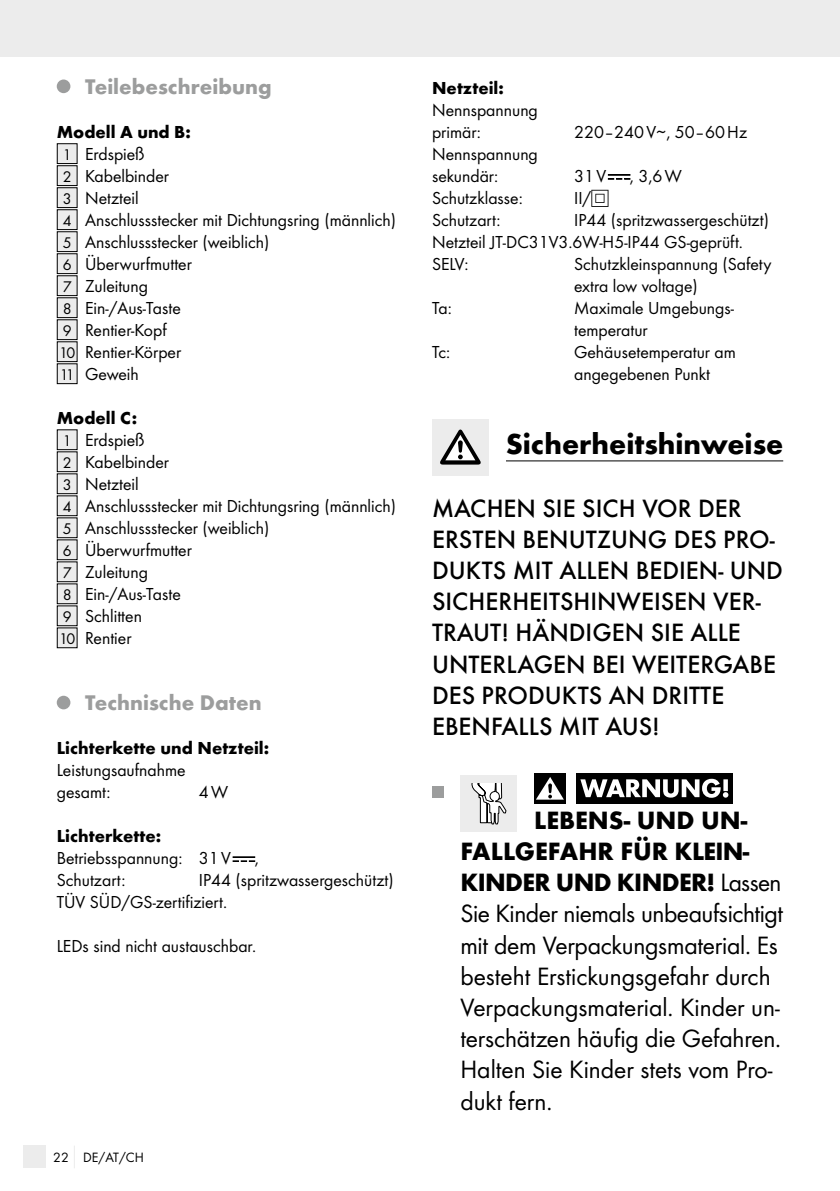
<style>
.page{position:relative;width:840px;height:1191px;background:#fff}
.page>*{position:absolute;margin:0;border:0;box-sizing:border-box;transform-origin:0 0}
.t1{font:700 30px "Futura";color:#000}
.t2{font:26px/31.2px "Futura Boo";letter-spacing:-.005em;color:#000}
.t3{font:500 26px/31.2px "Futura";color:#000}
.t4{font:700 26px/31.2px "Futura";letter-spacing:-.025em;color:#000}
.t5{font:700 22px "Futura";color:#9c9d9d}
.t6{font:18px/22px "Futura Boo";color:#000}
.t7{font:700 18px "Futura";color:#000}
.t8{font:14px "Futura Boo";color:#000}
.s1{font-size:16px}
.s2{font-family:"Futura Boo";font-weight:400}
</style>
<div class="page">
<div style="left:0;top:0;width:839px;height:57px;background:#ececec"></div>
<div style="left:23px;top:1145px;width:22px;height:23px;background:#ececec"></div>
<svg style="left:74px;top:1146px;width:1px;height:22px"></svg>
<div style="left:57px;top:79px;width:13px;height:14px;background:#9c9d9d;border-radius:50%"></div>
<div style="left:57px;top:144px;width:20px;height:20px;background:#ececec"></div>
<div style="left:57px;top:143px;width:21px;height:21px;border:1px solid #000"></div>
<div style="left:57px;top:166px;width:20px;height:20px;background:#ececec"></div>
<div style="left:57px;top:165px;width:21px;height:21px;border:1px solid #000"></div>
<div style="left:57px;top:188px;width:20px;height:20px;background:#ececec"></div>
<div style="left:57px;top:187px;width:21px;height:21px;border:1px solid #000"></div>
<div style="left:57px;top:210px;width:20px;height:20px;background:#ececec"></div>
<div style="left:57px;top:209px;width:21px;height:21px;border:1px solid #000"></div>
<div style="left:57px;top:232px;width:20px;height:20px;background:#ececec"></div>
<div style="left:57px;top:231px;width:21px;height:21px;border:1px solid #000"></div>
<div style="left:57px;top:254px;width:20px;height:20px;background:#ececec"></div>
<div style="left:57px;top:253px;width:21px;height:21px;border:1px solid #000"></div>
<div style="left:57px;top:276px;width:20px;height:20px;background:#ececec"></div>
<div style="left:57px;top:275px;width:21px;height:21px;border:1px solid #000"></div>
<div style="left:57px;top:298px;width:20px;height:20px;background:#ececec"></div>
<div style="left:57px;top:297px;width:21px;height:21px;border:1px solid #000"></div>
<div style="left:57px;top:320px;width:20px;height:20px;background:#ececec"></div>
<div style="left:57px;top:319px;width:21px;height:21px;border:1px solid #000"></div>
<div style="left:57px;top:342px;width:20px;height:20px;background:#ececec"></div>
<div style="left:57px;top:341px;width:21px;height:21px;border:1px solid #000"></div>
<div style="left:57px;top:364px;width:20px;height:20px;background:#ececec"></div>
<div style="left:57px;top:363px;width:21px;height:21px;border:1px solid #000"></div>
<div style="left:57px;top:430px;width:20px;height:20px;background:#ececec"></div>
<div style="left:57px;top:429px;width:21px;height:21px;border:1px solid #000"></div>
<div style="left:57px;top:452px;width:20px;height:20px;background:#ececec"></div>
<div style="left:57px;top:451px;width:21px;height:21px;border:1px solid #000"></div>
<div style="left:57px;top:474px;width:20px;height:20px;background:#ececec"></div>
<div style="left:57px;top:473px;width:21px;height:21px;border:1px solid #000"></div>
<div style="left:57px;top:496px;width:20px;height:20px;background:#ececec"></div>
<div style="left:57px;top:495px;width:21px;height:21px;border:1px solid #000"></div>
<div style="left:57px;top:518px;width:20px;height:20px;background:#ececec"></div>
<div style="left:57px;top:517px;width:21px;height:21px;border:1px solid #000"></div>
<div style="left:57px;top:540px;width:20px;height:20px;background:#ececec"></div>
<div style="left:57px;top:539px;width:21px;height:21px;border:1px solid #000"></div>
<div style="left:57px;top:562px;width:20px;height:20px;background:#ececec"></div>
<div style="left:57px;top:561px;width:21px;height:21px;border:1px solid #000"></div>
<div style="left:57px;top:584px;width:20px;height:20px;background:#ececec"></div>
<div style="left:57px;top:583px;width:21px;height:21px;border:1px solid #000"></div>
<div style="left:57px;top:606px;width:20px;height:20px;background:#ececec"></div>
<div style="left:57px;top:605px;width:21px;height:21px;border:1px solid #000"></div>
<div style="left:57px;top:628px;width:20px;height:20px;background:#ececec"></div>
<div style="left:57px;top:627px;width:21px;height:21px;border:1px solid #000"></div>
<div style="left:57px;top:695px;width:13px;height:14px;background:#9c9d9d;border-radius:50%"></div>
<svg style="left:233px;top:857px;width:21px;height:5px"></svg>
<hr style="left:432px;top:460px;width:350px;height:1px;background:#000">
<svg style="left:608px;top:175px;width:21px;height:5px"></svg>
<svg style="left:591px;top:190px;width:17px;height:17px"></svg>
<div style="left:488px;top:419px;width:17px;height:56px;background:#fff"></div>
<div style="left:432px;top:419px;width:56px;height:56px;background:#ececec"></div>
<svg style="left:440px;top:429px;width:40px;height:35px"></svg>
<div style="left:432px;top:786px;width:11px;height:11px;background:#9c9d9d"></div>
<div style="left:460px;top:775px;width:57px;height:57px;background:#ececec"></div>
<svg style="left:471px;top:783px;width:35px;height:41px"></svg>
<div style="left:575px;top:773px;width:157px;height:30px;background:#000"></div>
<div style="left:534px;top:773px;width:32px;height:30px;background:#000"></div>
<svg style="left:536px;top:777px;width:27px;height:22px"></svg>
<svg style="left:580px;top:778px;width:148px;height:20px"></svg>
<p class="t5" style="left:85px;top:73px;width:188px">Teilebeschreibung</p>
<p class="t7" style="left:57px;top:121px;width:135px">Modell A und B:</p>
<p class="t6" style="left:59px;top:143px;width:338px"><span class="s1">1</span> Erdspieß<br><span class="s1">2</span> Kabelbinder<br><span class="s1">3</span> Netzteil<br><span class="s1">4</span> Anschlussstecker mit Dichtungsring (männlich)<br><span class="s1">5</span> Anschlussstecker (weiblich)<br><span class="s1">6</span> Überwurfmutter<br><span class="s1">7</span> Zuleitung<br><span class="s1">8</span> Ein-/Aus-Taste<br><span class="s1">9</span> Rentier-Kopf<br><span class="s1">10</span> Rentier-Körper<br><span class="s1">11</span> Geweih</p>
<p class="t7" style="left:57px;top:407px;width:82px">Modell C:</p>
<p class="t6" style="left:59px;top:429px;width:338px"><span class="s1">1</span> Erdspieß<br><span class="s1">2</span> Kabelbinder<br><span class="s1">3</span> Netzteil<br><span class="s1">4</span> Anschlussstecker mit Dichtungsring (männlich)<br><span class="s1">5</span> Anschlussstecker (weiblich)<br><span class="s1">6</span> Überwurfmutter<br><span class="s1">7</span> Zuleitung<br><span class="s1">8</span> Ein-/Aus-Taste<br><span class="s1">9</span> Schlitten<br><span class="s1">10</span> Rentier</p>
<p class="t5" style="left:85px;top:689px;width:178px">Technische Daten</p>
<p class="t7" style="left:57px;top:737px;width:214px">Lichterkette und Netzteil:</p>
<p class="t6" style="left:57px;top:759px;width:130px">Leistungsaufnahme gesamt:</p>
<p class="t6" style="left:199px;top:781px;width:31px">4W</p>
<p class="t7" style="left:57px;top:825px;width:106px">Lichterkette:</p>
<p class="t6" style="left:57px;top:847px;width:175px">Betriebsspannung: 31V</p>
<p class="t6" style="left:254px;top:847px;width:6px">,</p>
<p class="t6" style="left:57px;top:869px;width:70px">Schutzart:</p>
<p class="t6" style="left:57px;top:869px;width:338px;text-indent:142px">IP44 (spritzwassergeschützt)<br>TÜV SÜD/GS-zertifiziert.</p>
<p class="t6" style="left:57px;top:935px;width:201px">LEDs sind nicht austauschbar.</p>
<p class="t8" style="left:53px;top:1149px;width:92px">22 DE/AT/CH</p>
<p class="t7" style="left:432px;top:77px;width:73px">Netzteil:</p>
<p class="t6" style="left:432px;top:99px;width:107px">Nennspannung primär:</p>
<p class="t6" style="left:432px;top:143px;width:107px">Nennspannung sekundär:</p>
<p class="t6" style="left:574px;top:121px;width:174px">220–240V∼, 50–60Hz</p>
<p class="t6" style="left:574px;top:165px;width:33px">31V</p>
<p class="t6" style="left:629px;top:165px;width:53px">, 3,6W</p>
<p class="t6" style="left:432px;top:187px;width:92px">Schutzklasse:</p>
<p class="t6" style="left:574px;top:187px;width:19px">II/</p>
<p class="t6" style="left:432px;top:209px;width:70px">Schutzart:</p>
<p class="t6" style="left:432px;top:209px;width:338px;text-indent:142px">IP44 (spritzwassergeschützt)<br>Netzteil JT-DC31V3.6W-H5-IP44 GS-geprüft.<br>SELV:</p>
<p class="t6" style="left:574px;top:253px;width:199px">Schutzkleinspannung (Safety extra low voltage)</p>
<p class="t6" style="left:432px;top:297px;width:21px">Ta:</p>
<p class="t6" style="left:574px;top:297px;width:161px">Maximale Umgebungs&shy;temperatur</p>
<p class="t6" style="left:432px;top:341px;width:20px">Tc:</p>
<p class="t6" style="left:574px;top:341px;width:163px">Gehäusetemperatur am angegebenen Punkt</p>
<h1 class="t1" style="left:505px;top:425px;width:279px">Sicherheitshinweise</h1>
<h2 class="t3" style="left:432px;top:492px;width:352px">MACHEN SIE SICH VOR DER<br>ERSTEN BENUTZUNG DES PRO-<br>DUKTS MIT ALLEN BEDIEN- UND<br>SICHERHEITSHINWEISEN VER-<br>TRAUT! HÄNDIGEN SIE ALLE<br>UNTERLAGEN BEI WEITERGABE<br>DES PRODUKTS AN DRITTE<br>EBENFALLS MIT AUS!</h2>
<h2 class="t4" style="left:460px;top:804px;width:322px;text-indent:74px">LEBENS- UND UN-<br>FALLGEFAHR FÜR KLEIN-<br>KINDER UND KINDER! <span class="s2">Lassen</span></h2>
<h2 class="t2" style="left:460px;top:898px;width:324px">Sie Kinder niemals unbeaufsichtigt mit dem Verpackungsmaterial. Es besteht Erstickungsgefahr durch<br>Verpackungsmaterial. Kinder un&shy;terschätzen häufig die Gefahren.<br>Halten Sie Kinder stets vom Pro&shy;dukt fern.</h2>
</div>
